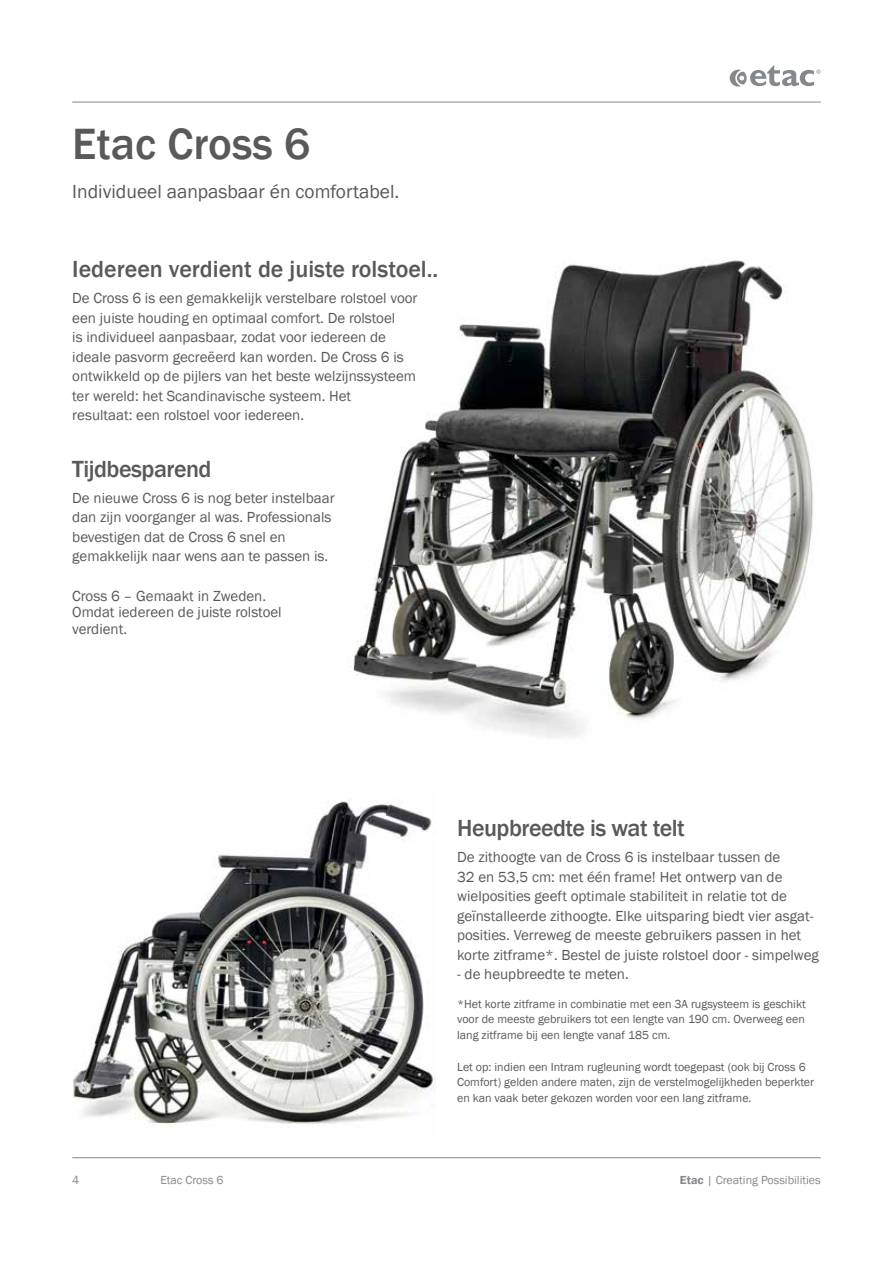
<style>
.page{position:relative;width:893px;height:1263px;background:#fff}
.page>*{position:absolute;margin:0;border:0;box-sizing:border-box;transform-origin:0 0}
.t1{font:500 45px "Franklin Gothic";color:#58595b}
.t2{font:500 24px "Franklin Gothic";color:#58595b}
.t3{font:500 24px "Franklin Gothic";letter-spacing:-.02em;color:#58595b}
.t4{font:19.5px "Franklin Gothic";color:#58595b}
.t5{font:15px/19.5px "Franklin Gothic";color:#58595b}
.t6{font:12px/15.8px "Franklin Gothic";color:#58595b;text-align:justify}
.t7{font:12px "Franklin Gothic";color:#84888c}
.s1{font-weight:600}
</style>
<div class="page">
<img style="left:348px;top:260px;width:465px;height:478px">
<img style="left:73px;top:800px;width:363px;height:326px">
<hr style="left:72px;top:102px;width:749px;height:1px;background:#84888c">
<hr style="left:72px;top:1157px;width:749px;height:1px;background:#84888c">
<svg style="left:730px;top:65px;width:91px;height:22px"></svg>
<h1 class="t1" style="left:72px;top:116px;width:240px">Etac Cross 6</h1>
<h3 class="t4" style="left:72px;top:180px;width:329px">Individueel aanpasbaar én comfortabel.</h3>
<h2 class="t2" style="left:72px;top:254px;width:368px">Iedereen verdient de juiste rolstoel..</h2>
<p class="t5" style="left:72px;top:289px;width:347px">De Cross 6 is een gemakkelijk verstelbare rolstoel voor een juiste houding en optimaal comfort. De rolstoel<br>is individueel aanpasbaar, zodat voor iedereen de ideale pasvorm gecreëerd kan worden. De Cross 6 is ontwikkeld op de pijlers van het beste welzijnssysteem ter wereld: het Scandinavische systeem. Het<br>resultaat: een rolstoel voor iedereen.</p>
<h2 class="t3" style="left:72px;top:454px;width:141px">Tijdbesparend</h2>
<p class="t5" style="left:72px;top:488px;width:264px">De nieuwe Cross 6 is nog beter instelbaar dan zijn voorganger al was. Professionals bevestigen dat de Cross 6 snel en gemakkelijk naar wens aan te passen is.</p>
<p class="t5" style="left:72px;top:588px;width:211px;line-height:16.5px">Cross 6 – Gemaakt in Zweden.<br>Omdat iedereen de juiste rolstoel verdient.</p>
<h2 class="t3" style="left:457px;top:813px;width:229px">Heupbreedte is wat telt</h2>
<p class="t5" style="left:457px;top:848px;width:363px">De zithoogte van de Cross 6 is instelbaar tussen de<br>32 en 53,5 cm: met één frame! Het ontwerp van de wielposities geeft optimale stabiliteit in relatie tot de geïnstalleerde zithoogte. Elke uitsparing biedt vier asgat&shy;posities. Verreweg de meeste gebruikers passen in het korte zitframe*. Bestel de juiste rolstoel door - simpelweg</p>
<p class="t5" style="left:457px;top:965px;width:173px">- de heupbreedte te meten.</p>
<p class="t6" style="left:457px;top:996px;width:350px">*Het korte zitframe in combinatie met een 3A rugsysteem is geschikt voor de meeste gebruikers tot een lengte van 190 cm. Overweeg een lang zitframe bij een lengte vanaf 185 cm.</p>
<p class="t6" style="left:457px;top:1059px;width:358px;text-align:left">Let op: indien een Intram rugleuning wordt toegepast (ook bij Cross 6<br>Comfort) gelden andere maten, zijn de verstelmogelijkheden beperkter en kan vaak beter gekozen worden voor een lang zitframe.</p>
<p class="t7" style="left:72px;top:1173px;width:9px">4</p>
<p class="t7" style="left:160px;top:1173px;width:65px">Etac Cross 6</p>
<p class="t7" style="left:680px;top:1173px;width:142px"><span class="s1">Etac</span> | Creating Possibilities</p>
</div>
